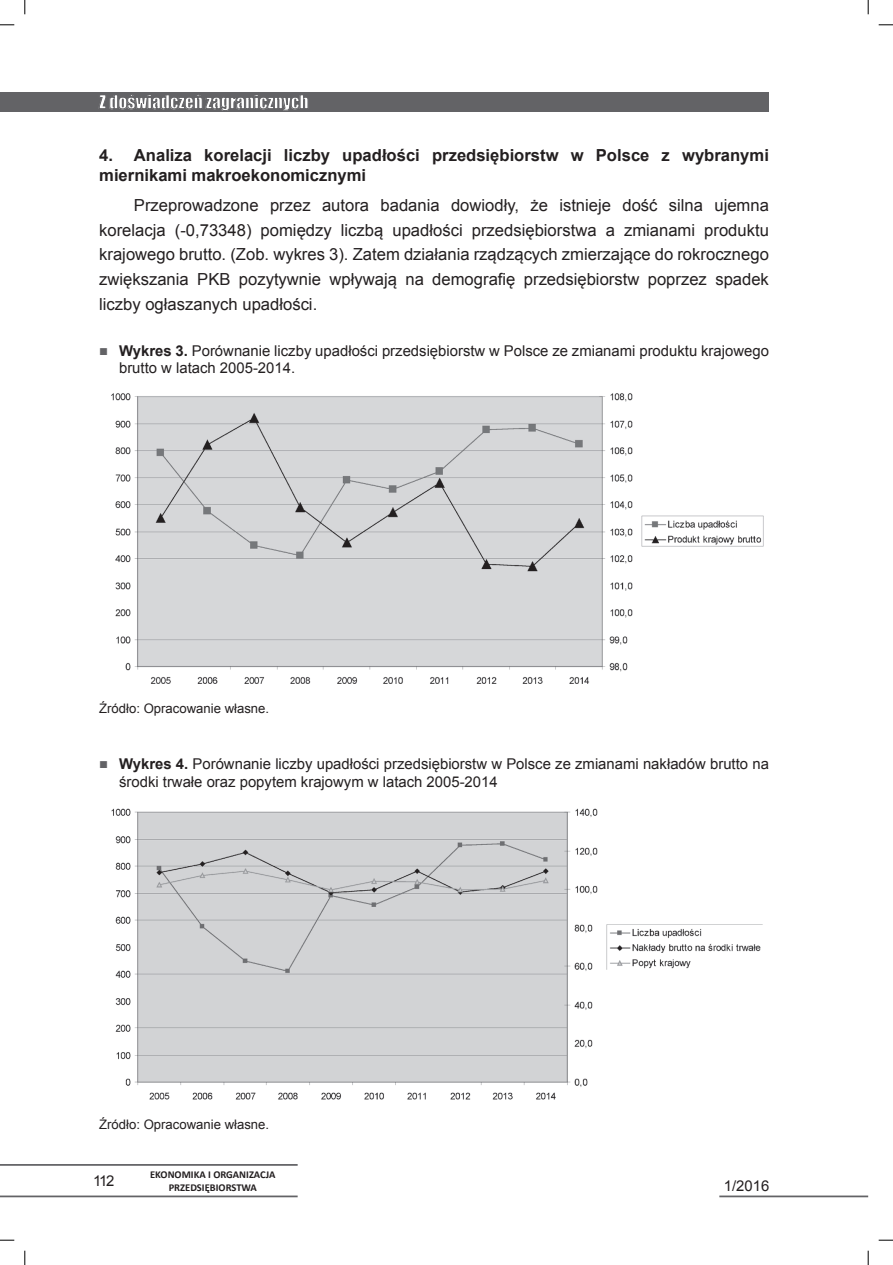
<style>
.page{position:relative;width:893px;height:1265px;background:#fff}
.page>*{position:absolute;margin:0;border:0;box-sizing:border-box;transform-origin:0 0}
.t1{font:17.5px "Impact";color:#fff}
.EIOPind_tekst{font:16.62px/24.8px "Arial";color:#231f20;text-align:justify}
.EiOP_tytbezkwadratow{font:700 16.62px/19.9px "Arial";color:#231f20}
.t2{font:14.88px/17.8px "Arial";color:#231f20}
.źródło{font:13.12px "Arial";color:#231f20}
.t3{font:700 10.5px/12.6px "Calibri";color:#231f20;text-align:center}
.s1{color:#636366}
.s2{font-weight:700}
</style>
<div class="page">
<hr style="left:0;top:1196px;width:298px;height:1px;background:#636366">
<hr style="left:719px;top:1196px;width:149px;height:1px;background:#636366">
<hr style="left:0;top:1164px;width:298px;height:2px;background:#636366">
<div style="left:0;top:92px;width:769px;height:20px;background:#636366"></div>
<img style="left:111px;top:393px;width:653px;height:291px">
<img style="left:111px;top:808px;width:652px;height:292px">
<svg style="left:0;top:24px;width:14px;height:2px"></svg>
<svg style="left:879px;top:24px;width:14px;height:2px"></svg>
<svg style="left:0;top:1239px;width:14px;height:2px"></svg>
<svg style="left:879px;top:1239px;width:14px;height:2px"></svg>
<svg style="left:24px;top:0;width:2px;height:14px"></svg>
<svg style="left:24px;top:1251px;width:2px;height:14px"></svg>
<svg style="left:867px;top:0;width:2px;height:14px"></svg>
<svg style="left:867px;top:1251px;width:2px;height:14px"></svg>
<p class="t1" style="left:99px;top:88px;width:211px">Z doświadczeń zagranicznych</p>
<p class="EiOP_tytbezkwadratow" style="left:99px;top:146px;width:671px">4. Analiza korelacji liczby upadłości przedsiębiorstw w Polsce z wybranymi miernikami makroekonomicznymi</p>
<p class="EIOPind_tekst" style="left:99px;top:193px;width:671px;text-indent:35px">Przeprowadzone przez autora badania dowiodły, że istnieje dość silna ujemna korelacja (-0,73348) pomiędzy liczbą upadłości przedsiębiorstwa a zmianami produktu krajowego brutto. (Zob. wykres 3). Zatem działania rządzących zmierzające do rokrocznego zwiększania PKB pozytywnie wpływają na demografię przedsiębiorstw poprzez spadek liczby ogłaszanych upadłości.</p>
<p class="t2" style="left:119px;top:342px;width:651px;text-indent:-20px"><span class="s1">■</span> <span class="s2">Wykres 3.</span> Porównanie liczby upadłości przedsiębiorstw w Polsce ze zmianami produktu krajowego brutto w latach 2005-2014.</p>
<p class="źródło" style="left:99px;top:700px;width:171px">Źródło: Opracowanie własne.</p>
<p class="t2" style="left:119px;top:755px;width:651px;text-indent:-20px"><span class="s1">■</span> <span class="s2">Wykres 4.</span> Porównanie liczby upadłości przedsiębiorstw w Polsce ze zmianami nakładów brutto na środki trwałe oraz popytem krajowym w latach 2005-2014</p>
<p class="źródło" style="left:99px;top:1115px;width:171px">Źródło: Opracowanie własne.</p>
<p class="t3" style="left:150px;top:1168px;width:127px">EKONOMIKA I ORGANIZACJA<br>PRZEDSIĘBIORSTWA</p>
<p class="t2" style="left:93px;top:1172px;width:23px">112</p>
<p class="t2" style="left:724px;top:1177px;width:47px">1/2016</p>
</div>
